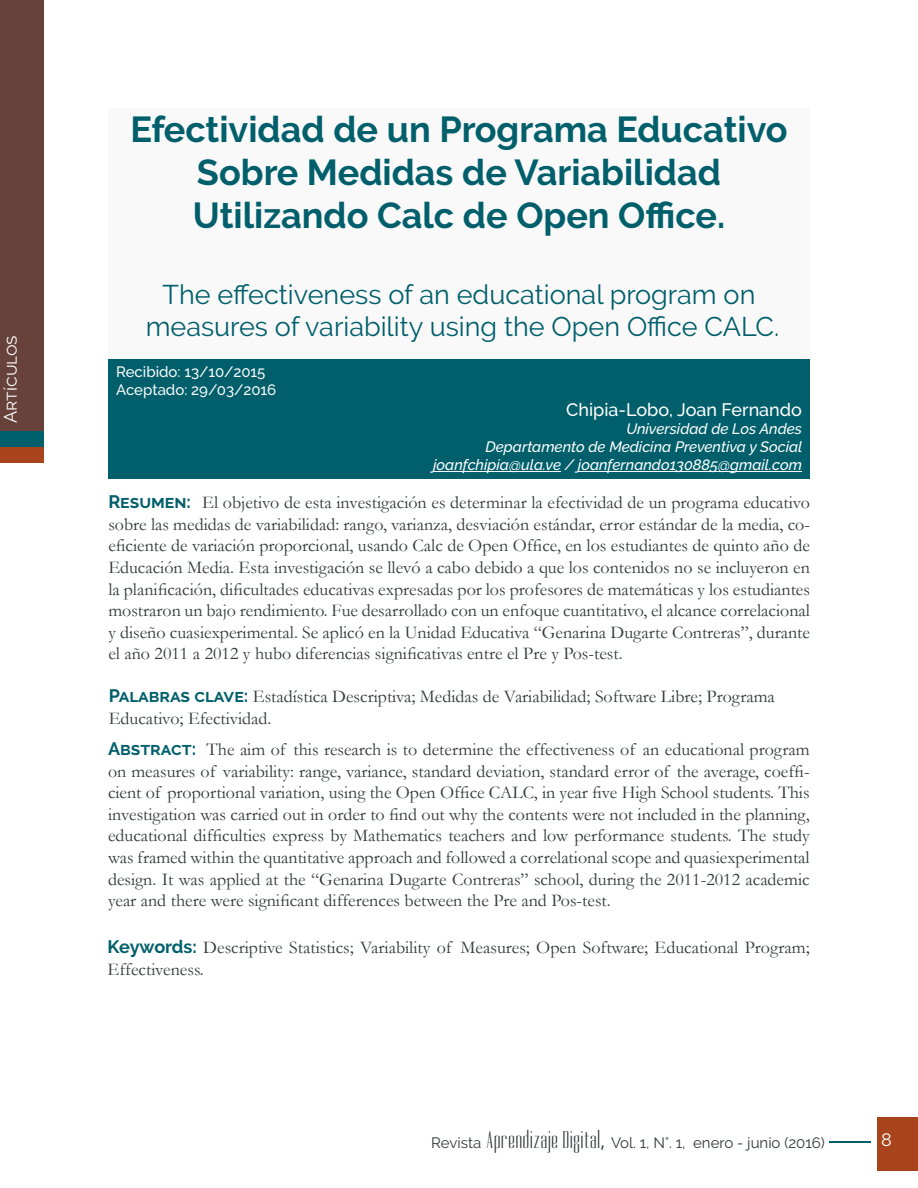
<style>
.page{position:relative;width:918px;height:1188px;background:#fff}
.page>*{position:absolute;margin:0;border:0;box-sizing:border-box;transform-origin:0 0}
.t1{font:700 36px/43.2px "Raleway";color:#005f6b;text-align:center}
.t2{font:27px/32.4px "Raleway";color:#005f6b;text-align:center}
.t3{font:18px/21.6px "Garamond";color:#343838;text-align:justify}
.t4{font:500 18px "Raleway";color:#fff}
.t5{font:18px "Raleway";color:#fff}
.t6{font:italic 500 15px/18px "Raleway";color:#fff;text-align:right}
.t7{font:15px "Raleway";color:#343838}
.t8{font:500 15px/18px "Raleway";color:#f9f9f9}
.s1{font-family:"Raleway";font-weight:700;color:#005f6b}
.s2{font-family:"Dorsa";font-size:24.3px}
.s3{font-family:"Dorsa";font-size:32.4px}
</style>
<div class="page">
<div style="left:0;top:0;width:43px;height:431px;background:#66423b"></div>
<div style="left:0;top:431px;width:43px;height:16px;background:#005f6b"></div>
<div style="left:877px;top:1117px;width:41px;height:53px;background:#a9431b"></div>
<hr style="left:829px;top:1141px;width:42px;height:2px;background:#005f6b">
<div style="left:0;top:447px;width:43px;height:16px;background:#a9431b"></div>
<div style="left:108px;top:108px;width:702px;height:296px;background:#f9f9f9"></div>
<div style="left:108px;top:359px;width:702px;height:120px;background:#005f6b"></div>
<hr style="left:433px;top:471px;width:128px;height:1px;background:#fff">
<hr style="left:578px;top:471px;width:224px;height:1px;background:#fff">
<p class="t5" style="left:0;top:423px;width:89px;rotate:-90deg">Artículos</p>
<h1 class="t1" style="left:130px;top:108px;width:659px">Efectividad de un Programa Educativo<br>Sobre Medidas de Variabilidad<br>Utilizando Calc de Open Office.</h1>
<h2 class="t2" style="left:146px;top:278px;width:635px">The effectiveness of an educational program on measures of variability using the Open Office CALC.</h2>
<p class="t8" style="left:116px;top:363px;width:162px">Recibido: 13/10/2015<br>Aceptado: 29/03/2016</p>
<p class="t4" style="left:566px;top:400px;width:237px">Chipia-Lobo, Joan Fernando</p>
<p class="t6" style="left:433px;top:420px;width:371px">Universidad de Los Andes<br>Departamento de Medicina Preventiva y Social joanfchipia@ula.ve / joanfernando130885@gmail.com</p>
<p class="t3" style="left:108px;top:491px;width:703px"><span class="s1">Resumen:</span> El objetivo de esta investigación es determinar la efectividad de un programa educativo sobre las medidas de variabilidad: rango, varianza, desviación estándar, error estándar de la media, co&shy;eficiente de variación proporcional, usando Calc de Open Office, en los estudiantes de quinto año de Educación Media. Esta investigación se llevó a cabo debido a que los contenidos no se incluyeron en la planificación, dificultades educativas expresadas por los profesores de matemáticas y los estudiantes mostraron un bajo rendimiento. Fue desarrollado con un enfoque cuantitativo, el alcance correlacional y diseño cuasiexperimental. Se aplicó en la Unidad Educativa “Genarina Dugarte Contreras”, durante el año 2011 a 2012 y hubo diferencias significativas entre el Pre y Pos-test.</p>
<p class="t3" style="left:109px;top:685px;width:668px"><span class="s1">Palabras clave:</span> Estadística Descriptiva; Medidas de Variabilidad; Software Libre; Programa<br>Educativo; Efectividad.</p>
<p class="t3" style="left:108px;top:738px;width:703px"><span class="s1">Abstract:</span> The aim of this research is to determine the effectiveness of an educational program on measures of variability: range, variance, standard deviation, standard error of the average, coeffi&shy;cient of proportional variation, using the Open Office CALC, in year five High School students. This investigation was carried out in order to find out why the contents were not included in the planning, educational difficulties express by Mathematics teachers and low performance students. The study was framed within the quantitative approach and followed a correlational scope and quasiexperimental design. It was applied at the “Genarina Dugarte Contreras” school, during the 2011-2012 academic year and there were significant differences between the Pre and Pos-test.</p>
<p class="t3" style="left:108px;top:936px;width:703px"><span class="s1">Keywords:</span> Descriptive Statistics; Variability of Measures; Open Software; Educational Program;<br>Effectiveness.</p>
<p class="t7" style="left:431px;top:1134px;width:395px">Revista <span class="s2">Aprendizaje Digital</span><span class="s3">,</span> Vol. 1, N°. 1, enero - junio (2016)</p>
<p class="t5" style="left:881px;top:1129px;width:12px">8</p>
</div>
